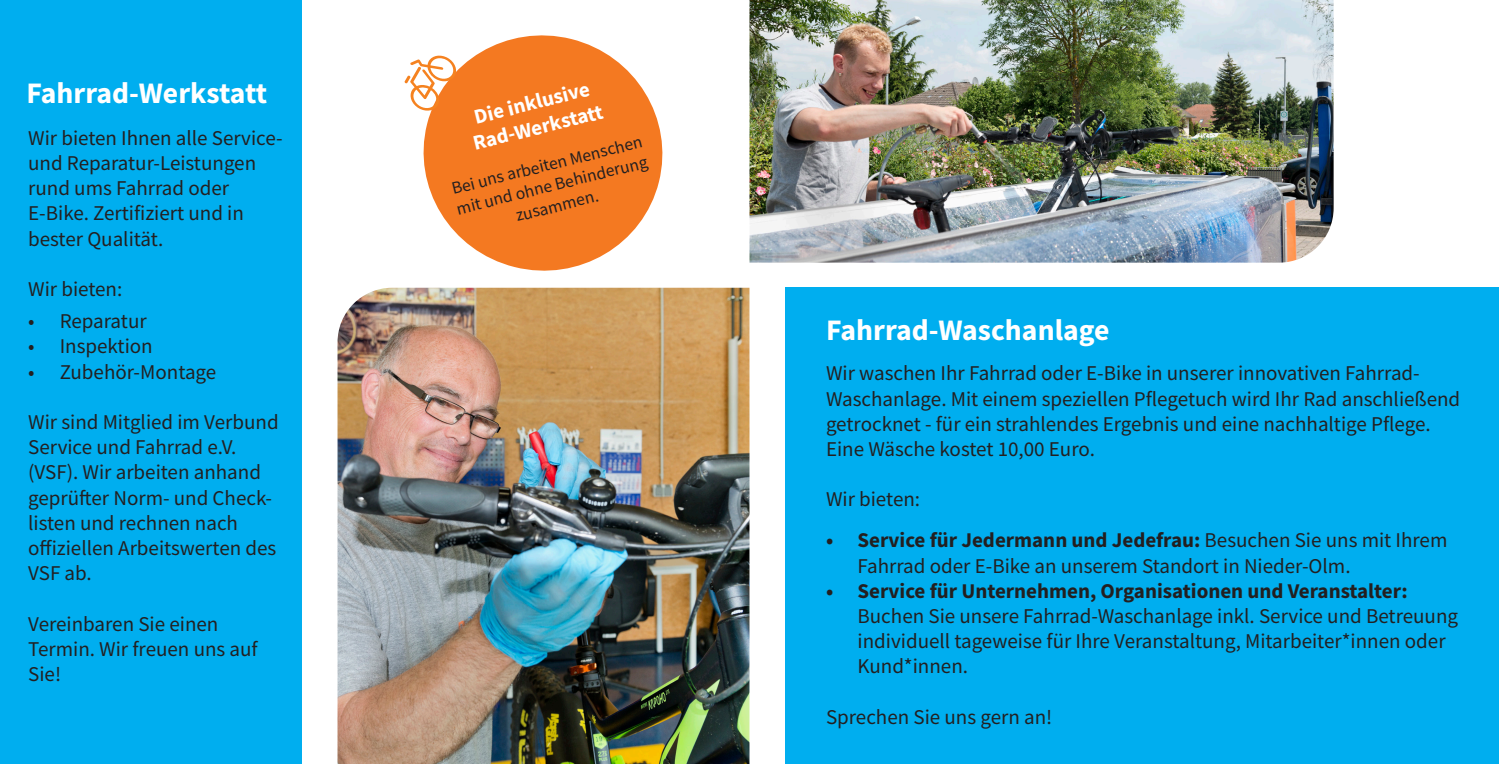
<style>
.page{position:relative;width:1499px;height:764px;background:#fff}
.page>*{position:absolute;margin:0;border:0;box-sizing:border-box;transform-origin:0 0}
.t1{font:700 29.75px "Source Sans Pro";color:#fff}
.t2{font:21px/25.2px "Source Sans Pro";color:#231f20}
.t3{font:700 21px "Source Sans Pro";color:#231f20}
.t4{font:700 21px/25.2px "Source Sans Pro";color:#fff;text-align:center}
.t5{font:17.5px/21px "Source Sans Pro";color:#231f20;text-align:center}
.s1{font-weight:700}
</style>
<div class="page">
<div style="left:0;top:0;width:301px;height:764px;background:#00aeef"></div>
<img style="left:337px;top:288px;width:412px;height:476px">
<div style="left:785px;top:288px;width:713px;height:476px;background:#00aeef"></div>
<img style="left:749px;top:0;width:584px;height:263px">
<svg style="left:423px;top:35px;width:240px;height:236px;fill:#f47921"></svg>
<svg style="left:404px;top:55px;width:54px;height:57px"></svg>
<h1 class="t1" style="left:26px;top:73px;width:242px">Fahrrad-Werkstatt</h1>
<p class="t2" style="left:28px;top:125px;width:256px">Wir bieten Ihnen alle Service&shy;und Reparatur-Leistungen rund ums Fahrrad oder<br>E-Bike. Zertifiziert und in bester Qualität.</p>
<p class="t2" style="left:28px;top:276px;width:96px">Wir bieten:</p>
<p class="t2" style="left:28px;top:308px;width:120px">• Reparatur</p>
<p class="t2" style="left:28px;top:334px;width:126px">• Inspektion</p>
<p class="t2" style="left:28px;top:359px;width:189px">• Zubehör-Montage</p>
<p class="t2" style="left:28px;top:409px;width:252px">Wir sind Mitglied im Verbund<br>Service und Fahrrad e.V. (VSF). Wir arbeiten anhand geprüfter Norm- und Check&shy;listen und rechnen nach offiziellen Arbeitswerten des<br>VSF ab.</p>
<p class="t2" style="left:28px;top:611px;width:231px">Vereinbaren Sie einen<br>Termin. Wir freuen uns auf<br>Sie!</p>
<p class="t4" style="left:464px;top:106px;width:135px;rotate:-14deg">Die inklusive<br>Rad-Werkstatt</p>
<p class="t5" style="left:449px;top:178px;width:198px;rotate:-14deg">Bei uns arbeiten Menschen mit und ohne Behinderung zusammen.</p>
<h1 class="t1" style="left:826px;top:310px;width:285px">Fahrrad-Waschanlage</h1>
<p class="t2" style="left:826px;top:361px;width:635px">Wir waschen Ihr Fahrrad oder E-Bike in unserer innovativen Fahrrad-Waschanlage. Mit einem speziellen Pflegetuch wird Ihr Rad anschließend getrocknet - für ein strahlendes Ergebnis und eine nachhaltige Pflege.<br>Eine Wäsche kostet 10,00 Euro.</p>
<p class="t2" style="left:826px;top:487px;width:96px">Wir bieten:</p>
<p class="t2" style="left:857px;top:528px;width:591px;text-indent:-32px"><span class="s1">• Service für Jedermann und Jedefrau:</span> Besuchen Sie uns mit Ihrem<br>Fahrrad oder E-Bike an unserem Standort in Nieder-Olm.</p>
<p class="t3" style="left:826px;top:577px;width:583px">• Service für Unternehmen, Organisationen und Veranstalter:</p>
<p class="t2" style="left:857px;top:603px;width:602px">Buchen Sie unsere Fahrrad-Waschanlage inkl. Service und Betreuung individuell tageweise für Ihre Veranstaltung, Mitarbeiter*innen oder<br>Kund*innen.</p>
<p class="t2" style="left:826px;top:704px;width:228px">Sprechen Sie uns gern an!</p>
</div>
